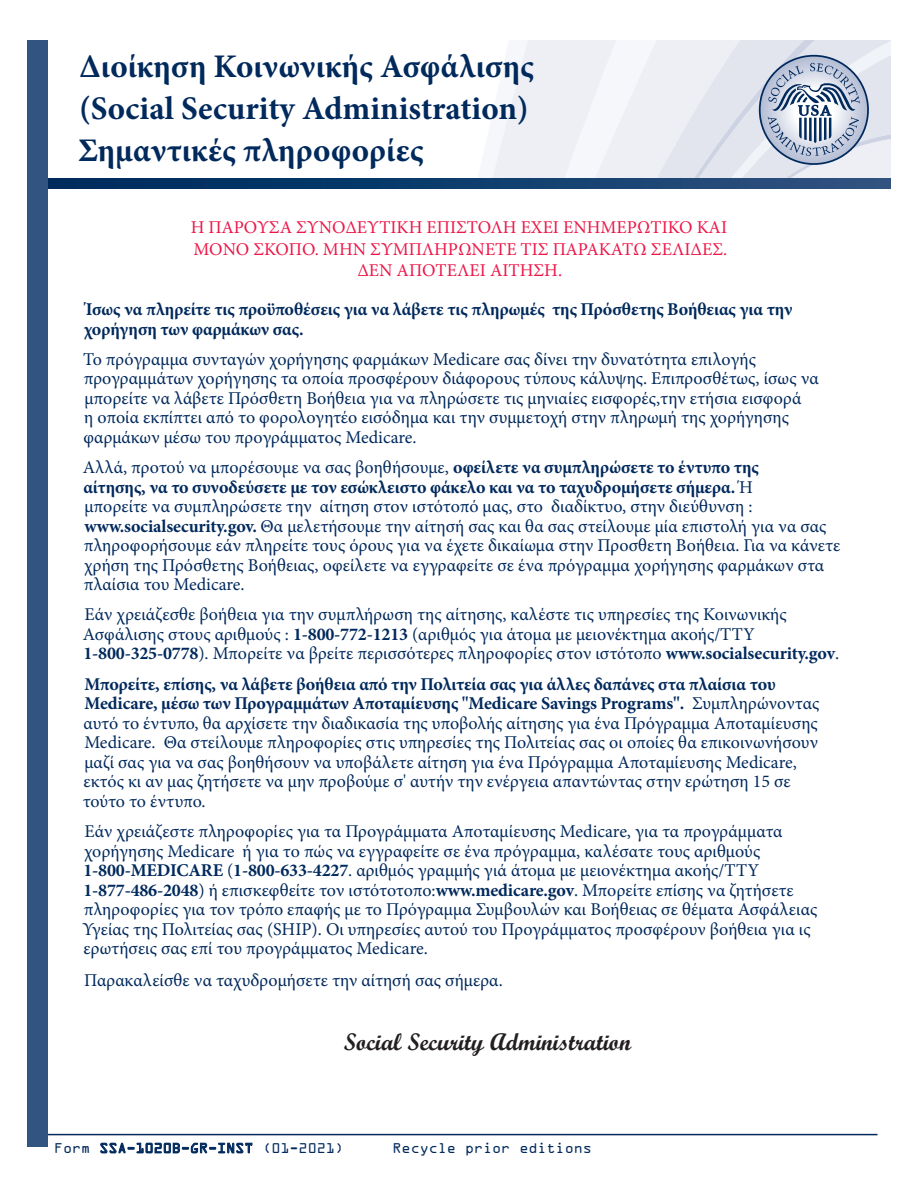
<style>
.page{position:relative;width:918px;height:1188px;background:#fff}
.page>*{position:absolute;margin:0;border:0;box-sizing:border-box;transform-origin:0 0}
.t1{font:700 33px/42px "Minion Pro";color:#00295c}
.t2{font:24px "Script MT Bold";color:#231f20}
.Body_2{font:18px/19.5px "Minion Pro";color:#00295c}
.Red_Note{font:18px/21.8px "Minion Pro";color:#ed1748;text-align:center}
.Body_2-2{font:700 18px/19.5px "Minion Pro";letter-spacing:-.005em;color:#00295c}
.t3{font:15px "OCRA Extended";color:#00295c}
.s1{font-weight:700}
</style>
<div class="page">
<hr style="left:40px;top:1134px;width:838px;height:1px;background:#00295c">
<svg style="left:47px;top:179px;width:844px;height:10px;background:#0d3b6b"></svg>
<div style="left:27px;top:40px;width:20px;height:1108px;background:#325481"></div>
<svg style="left:100px;top:1142px;width:153px;height:12px"></svg>
<svg style="left:476px;top:40px;width:415px;height:143px"></svg>
<p class="t1" style="left:78px;top:45px;width:457px">Διοίκηση Κοινωνικής Ασφάλισης (Social Security Administration)<br>Σημαντικές πληροφορίες</p>
<p class="Red_Note" style="left:191px;top:216px;width:538px">Η ΠΑΡΟΥΣΑ ΣΥΝΟΔΕΥΤΙΚΗ ΕΠΙΣΤΟΛΗ ΕΧΕΙ ΕΝΗΜΕΡΩΤΙΚΟ ΚΑΙ<br>ΜΟΝΟ ΣΚΟΠΟ. ΜΗΝ ΣΥΜΠΛΗΡΩΝΕΤΕ ΤΙΣ ΠΑΡΑΚΑΤΩ ΣΕΛΙΔΕΣ.<br>ΔΕΝ ΑΠΟΤΕΛΕΙ ΑΙΤΗΣΗ.</p>
<p class="Body_2-2" style="left:84px;top:299px;width:710px">Ίσως να πληρείτε τις προϋποθέσεις για να λάβετε τις πληρωμές της Πρόσθετης Βοήθειας για την χορήγηση των φαρμάκων σας.</p>
<p class="Body_2" style="left:83px;top:349px;width:737px">Το πρόγραμμα συνταγών χορήγησης φαρμάκων Medicare σας δίνει την δυνατότητα επιλογής προγραμμάτων χορήγησης τα οποία προσφέρουν διάφορους τύπους κάλυψης. Επιπροσθέτως, ίσως να μπορείτε να λάβετε Πρόσθετη Βοήθεια για να πληρώσετε τις μηνιαίες εισφορές,την ετήσια εισφορά<br>η οποία εκπίπτει από το φορολογητέο εισόδημα και την συμμετοχή στην πληρωμή της χορήγησης φαρμάκων μέσω του προγράμματος Medicare.</p>
<p class="Body_2" style="left:83px;top:458px;width:759px">Αλλά, προτού να μπορέσουμε να σας βοηθήσουμε, <span class="s1">οφείλετε να συμπληρώσετε το έντυπο της<br>αίτησης, να το συνοδεύσετε με τον εσώκλειστο φάκελο και να το ταχυδρομήσετε σήμερα.</span> Ή<br>μπορείτε να συμπληρώσετε την αίτηση στον ιστότοπό μας, στο διαδίκτυο, στην διεύθυνση : <span class="s1">www.socialsecurity.gov.</span> Θα μελετήσουμε την αίτησή σας και θα σας στείλουμε μία επιστολή για να σας πληροφορήσουμε εάν πληρείτε τους όρους για να έχετε δικαίωμα στην Προσθετη Βοήθεια. Για να κάνετε χρήση της Πρόσθετης Βοήθειας, οφείλετε να εγγραφείτε σε ένα πρόγραμμα χορήγησης φαρμάκων στα πλαίσια του Medicare.</p>
<p class="Body_2" style="left:83px;top:605px;width:758px">Εάν χρειάζεσθε βοήθεια για την συμπλήρωση της αίτησης, καλέστε τις υπηρεσίες της Κοινωνικής<br>Ασφάλισης στους αριθμούς : <span class="s1">1-800-772-1213</span> (αριθμός για άτομα με μειονέκτημα ακοής/TTY<br><span class="s1">1-800-325-0778</span>). Μπορείτε να βρείτε περισσότερες πληροφορίες στον ιστότοπο <span class="s1">www.socialsecurity.gov</span>.</p>
<p class="Body_2" style="left:83px;top:674px;width:738px"><span class="s1">Μπορείτε, επίσης, να λάβετε βοήθεια από την Πολιτεία σας για άλλες δαπάνες στα πλαίσια του Medicare, μέσω των Προγραμμάτων Αποταμίευσης "Medicare Savings Programs".</span> Συμπληρώνοντας αυτό το έντυπο, θα αρχίσετε την διαδικασία της υποβολής αίτησης για ένα Πρόγραμμα Αποταμίευσης Medicare. Θα στείλουμε πληροφορίες στις υπηρεσίες της Πολιτείας σας οι οποίες θα επικοινωνήσουν μαζί σας για να σας βοηθήσουν να υποβάλετε αίτηση για ένα Πρόγραμμα Αποταμίευσης Medicare, εκτός κι αν μας ζητήσετε να μην προβούμε σ' αυτήν την ενέργεια απαντώντας στην ερώτηση 15 σε τούτο το έντυπο.</p>
<p class="Body_2" style="left:82px;top:822px;width:736px">Εάν χρειάζεστε πληροφορίες για τα Προγράμματα Αποταμίευσης Medicare, για τα προγράμματα χορήγησης Medicare ή για το πώς να εγγραφείτε σε ένα πρόγραμμα, καλέσατε τους αριθμούς <span class="s1">1-800-MEDICARE</span> (<span class="s1">1-800-633-4227</span>. αριθμός γραμμής γιά άτομα με μειονέκτημα ακοής/TTY <span class="s1">1-877-486-2048</span>) ή επισκεφθείτε τον ιστότοτοπο:<span class="s1">www.medicare.gov</span>. Μπορείτε επίσης να ζητήσετε πληροφορίες για τον τρόπο επαφής με το Πρόγραμμα Συμβουλών και Βοήθειας σε θέματα Ασφάλειας Υγείας της Πολιτείας σας (SHIP). Οι υπηρεσίες αυτού του Προγράμματος προσφέρουν βοήθεια για ις ερωτήσεις σας επί του προγράμματος Medicare.</p>
<p class="Body_2" style="left:84px;top:970px;width:420px">Παρακαλείσθε να ταχυδρομήσετε την αίτησή σας σήμερα.</p>
<h2 class="t2" style="left:344px;top:1027px;width:289px">Social Security Administration</h2>
<p class="t3" style="left:54px;top:1140px;width:291px">Form SSA-1020B-GR-INST (01-2021)</p>
<p class="t3" style="left:393px;top:1140px;width:201px">Recycle prior editions</p>
</div>
